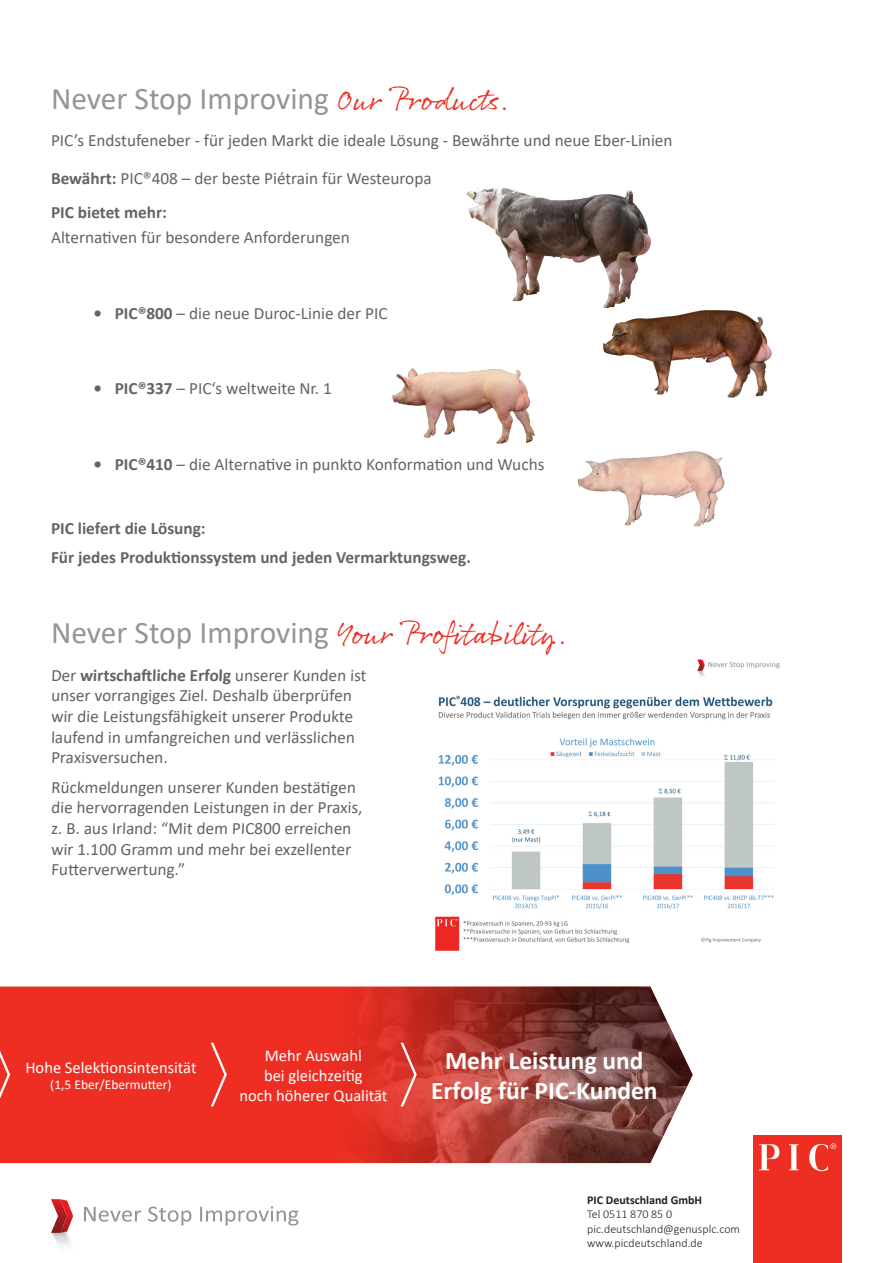
<style>
.page{position:relative;width:893px;height:1263px;background:#fff}
.page>*{position:absolute;margin:0;border:0;box-sizing:border-box;transform-origin:0 0}
.Paragraph_Style_1{font:31.5px "Calibri";color:#939598}
.t1{font:700 25.5px/30.6px "Calibri";color:#fff;text-align:center}
.Paragraph_Style_1-2{font:17.25px/20.7px "Calibri";color:#636366}
.t2{font:17.25px "Calibri";color:#636466}
.Paragraph_Style_1-3{font:700 17.25px/28.8px "Calibri";color:#636466}
.t3{font:16.5px/19.8px "Calibri";color:#fff;text-align:center}
.t4{font:13.5px "Calibri";color:#fff}
.t5{font:300 12px "Calibri";color:#231f20}
.t6{font:700 12px "Calibri";color:#231f20}
.s1{font-family:"Rollerscript Rough";font-size:30px;color:#ee2e22}
.s2{font-weight:700}
</style>
<div class="page">
<img style="left:435px;top:659px;width:345px;height:292px">
<div style="left:0;top:986px;width:74px;height:177px;background:#ee2e22"></div>
<img style="left:74px;top:986px;width:619px;height:177px">
<svg style="left:0;top:1051px;width:10px;height:47px"></svg>
<svg style="left:211px;top:1043px;width:16px;height:63px"></svg>
<svg style="left:401px;top:1043px;width:16px;height:63px"></svg>
<img style="left:577px;top:451px;width:148px;height:76px">
<img style="left:467px;top:188px;width:184px;height:114px">
<img style="left:588px;top:296px;width:184px;height:102px">
<img style="left:392px;top:368px;width:143px;height:76px">
<div style="left:753px;top:1135px;width:89px;height:128px;background:#ee2e23"></div>
<svg style="left:51px;top:1199px;width:23px;height:46px"></svg>
<svg style="left:84px;top:1207px;width:57px;height:15px"></svg>
<svg style="left:148px;top:1206px;width:43px;height:19px"></svg>
<svg style="left:200px;top:1206px;width:98px;height:19px"></svg>
<p class="Paragraph_Style_1" style="left:51px;top:76px;width:462px">Never Stop Improving <span class="s1">Our Products.</span></p>
<p class="Paragraph_Style_1-2" style="left:51px;top:130px;width:623px">PIC’s Endstufeneber - für jeden Markt die ideale Lösung - Bewährte und neue Eber-Linien</p>
<p class="t2" style="left:51px;top:166px;width:382px"><span class="s2">Bewährt:</span> PIC®408 – der beste Piétrain für Westeuropa</p>
<p class="Paragraph_Style_1-3" style="left:51px;top:197px;width:117px">PIC bietet mehr:</p>
<p class="t2" style="left:51px;top:225px;width:300px">Alternativen für besondere Anforderungen</p>
<p class="t2" style="left:94px;top:301px;width:296px"><span class="s2">• PIC®800</span> – die neue Duroc-Linie der PIC</p>
<p class="t2" style="left:94px;top:377px;width:240px"><span class="s2">• PIC®337</span> – PIC‘s weltweite Nr. 1</p>
<p class="t2" style="left:94px;top:453px;width:452px"><span class="s2">• PIC®410</span> – die Alternative in punkto Konformation und Wuchs</p>
<p class="Paragraph_Style_1-3" style="left:51px;top:513px;width:421px">PIC liefert die Lösung:<br>Für jedes Produktionssystem und jeden Vermarktungsweg.</p>
<p class="Paragraph_Style_1" style="left:51px;top:610px;width:520px">Never Stop Improving <span class="s1">Your Profitability.</span></p>
<p class="Paragraph_Style_1-2" style="left:51px;top:664px;width:318px">Der <span class="s2">wirtschaftliche Erfolg</span> unserer Kunden ist unser vorrangiges Ziel. Deshalb überprüfen wir die Leistungsfähigkeit unserer Produkte laufend in umfangreichen und verlässlichen Praxisversuchen.</p>
<p class="Paragraph_Style_1-2" style="left:51px;top:776px;width:314px">Rückmeldungen unserer Kunden bestätigen die hervorragenden Leistungen in der Praxis, z. B. aus Irland: “Mit dem PIC800 erreichen wir 1.100 Gramm und mehr bei exzellenter Futterverwertung.”</p>
<p class="t3" style="left:25px;top:1057px;width:173px">Hohe Selektionsintensität</p>
<p class="t4" style="left:50px;top:1075px;width:123px">(1,5 Eber/Ebermutter)</p>
<p class="t3" style="left:239px;top:1045px;width:150px">Mehr Auswahl<br>bei gleichzeitig<br>noch höherer Qualität</p>
<p class="t1" style="left:431px;top:1045px;width:228px">Mehr Leistung und<br>Erfolg für PIC-Kunden</p>
<p class="t6" style="left:587px;top:1191px;width:116px">PIC Deutschland GmbH</p>
<p class="t5" style="left:587px;top:1207px;width:86px">Tel 0511 870 85 0</p>
<p class="t5" style="left:587px;top:1221px;width:154px">pic.deutschland@genusplc.com</p>
<p class="t5" style="left:587px;top:1235px;width:117px">www.picdeutschland.de</p>
</div>
